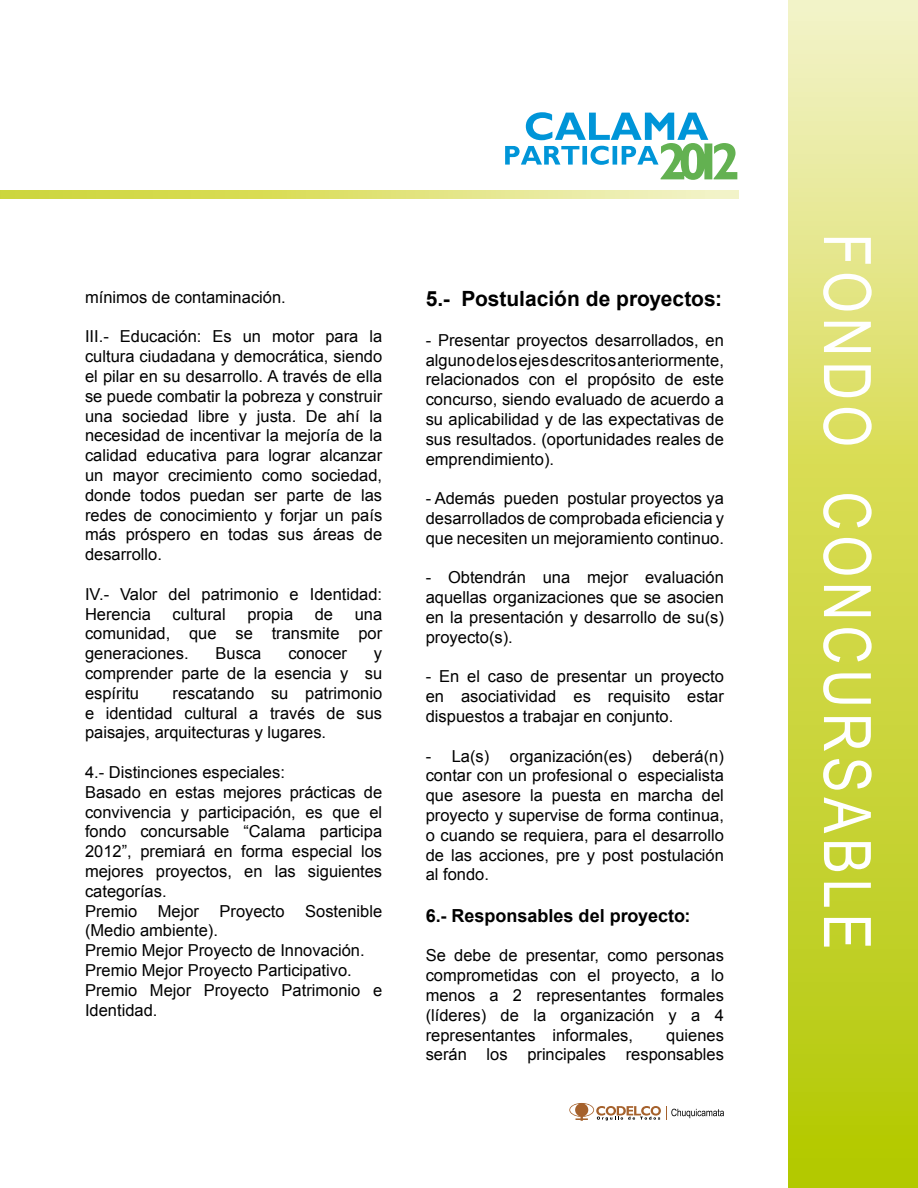
<style>
.page{position:relative;width:918px;height:1188px;background:#fff}
.page>*{position:absolute;margin:0;border:0;box-sizing:border-box;transform-origin:0 0}
.t1{font:65.55px "Arial Narrow";letter-spacing:.075em;color:#fff}
.t2{font:700 21px "Arial";color:#000}
.t3{font:700 18px "Arial";color:#000}
.t4{font:16.5px/19.8px "Arial";color:#000;text-align:justify}
</style>
<div class="page">
<svg style="left:0;top:190px;width:738px;height:8px;background:#dfe278"></svg>
<svg style="left:789px;top:0;width:129px;height:1188px;background:#d2da55"></svg>
<svg style="left:505px;top:112px;width:232px;height:68px"></svg>
<svg style="left:569px;top:1103px;width:155px;height:18px"></svg>
<p class="t4" style="left:85px;top:287px;width:202px">mínimos de contaminación.</p>
<p class="t4" style="left:85px;top:327px;width:299px">III.- Educación: Es un motor para la cultura ciudadana y democrática, siendo el pilar en su desarrollo. A través de ella se puede combatir la pobreza y construir una sociedad libre y justa. De ahí la necesidad de incentivar la mejoría de la calidad educativa para lograr alcanzar un mayor crecimiento como sociedad, donde todos puedan ser parte de las redes de conocimiento y forjar un país más próspero en todas sus áreas de desarrollo.</p>
<p class="t4" style="left:85px;top:584px;width:299px">IV.- Valor del patrimonio e Identidad:<br>Herencia</p>
<p class="t4" style="left:173px;top:604px;width:55px">cultural</p>
<p class="t4" style="left:247px;top:604px;width:47px">propia</p>
<p class="t4" style="left:315px;top:604px;width:20px">de</p>
<p class="t4" style="left:85px;top:604px;width:299px;text-indent:270px">una comunidad, que se transmite por generaciones.</p>
<p class="t4" style="left:216px;top:644px;width:47px">Busca</p>
<p class="t4" style="left:288px;top:644px;width:60px">conocer</p>
<p class="t4" style="left:85px;top:644px;width:299px;text-indent:289px">y comprender parte de la esencia y su espíritu</p>
<p class="t4" style="left:85px;top:683px;width:299px;text-indent:88px">rescatando su patrimonio e identidad cultural a través de sus paisajes, arquitecturas y lugares.</p>
<p class="t4" style="left:85px;top:763px;width:299px;text-align:left">4.- Distinciones especiales:<br>Basado en estas mejores prácticas de convivencia y participación, es que el fondo concursable “Calama participa<br>2012”, premiará en forma especial los mejores proyectos, en las siguientes categorías.<br>Premio Mejor Proyecto Sostenible (Medio ambiente).<br>Premio Mejor Proyecto de Innovación.<br>Premio Mejor Proyecto Participativo.<br>Premio Mejor Proyecto Patrimonio e<br>Identidad.</p>
<p class="t2" style="left:426px;top:285px;width:298px">5.- Postulación de proyectos:</p>
<p class="t4" style="left:426px;top:330px;width:300px">- Presentar proyectos desarrollados, en alguno de los ejes descritos anteriormente, relacionados con el propósito de este concurso, siendo evaluado de acuerdo a su aplicabilidad y de las expectativas de sus resultados. (oportunidades reales de emprendimiento).</p>
<p class="t4" style="left:426px;top:489px;width:300px">- Además pueden postular proyectos ya desarrollados de comprobada eficiencia y que necesiten un mejoramiento continuo.</p>
<p class="t4" style="left:426px;top:568px;width:300px">- Obtendrán una mejor evaluación aquellas organizaciones que se asocien en la presentación y desarrollo de su(s) proyecto(s).</p>
<p class="t4" style="left:426px;top:667px;width:300px">- En el caso de presentar un proyecto en asociatividad es requisito estar dispuestos a trabajar en conjunto.</p>
<p class="t4" style="left:426px;top:746px;width:300px">- La(s) organización(es) deberá(n) contar con un profesional o especialista que asesore la puesta en marcha del proyecto y supervise de forma continua, o cuando se requiera, para el desarrollo de las acciones, pre y post postulación al fondo.</p>
<p class="t3" style="left:426px;top:904px;width:266px">6.- Responsables del proyecto:</p>
<p class="t4" style="left:426px;top:946px;width:300px">Se debe de presentar, como personas comprometidas con el proyecto, a lo menos a 2 representantes formales (líderes) de la organización y a 4 representantes informales,</p>
<p class="t4" style="left:426px;top:1025px;width:300px;text-align:right">quienes<br>serán los principales responsables</p>
<h1 class="t1" style="left:895px;top:233px;width:718px;rotate:90deg">FONDO CONCURSABLE</h1>
</div>
